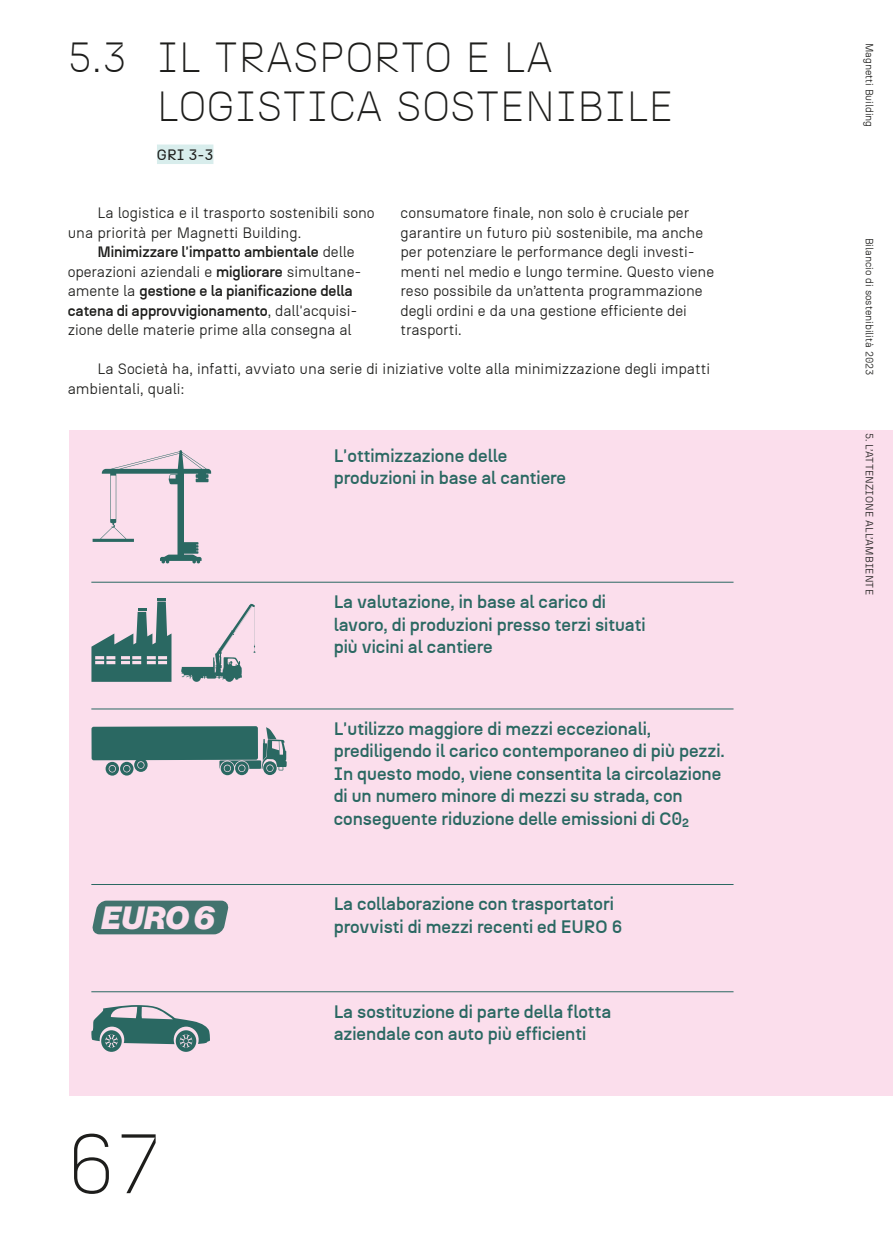
<style>
.page{position:relative;width:893px;height:1246px;background:#fff}
.page>*{position:absolute;margin:0;border:0;box-sizing:border-box;transform-origin:0 0}
.t1{font:200 84px "N27";color:#1d1d1b}
.h1-chapter{font:200 42px/48.8px "N27";color:#1d1d1b}
.barchart-L{font:31.5px "N Haas Grotesk DS Pro 96 Blk It";color:#fbdeec}
._12pt-allcaps{font:500 18px/22.5px "N27";color:#2a6862}
.body-10-indent-2c{font:300 15px/19.5px "N27";letter-spacing:-.005em;color:#1d1d1b}
.body-10-indent-2c-2{font:500 15px/19.5px "N27";letter-spacing:-.005em;color:#1d1d1b}
.body-10-indent{font:300 15px/19.5px "N27";color:#1d1d1b}
.gri-sez5{font:15px "N27";color:#1d1d1b}
.t2{font:300 10.5px "N27";color:#1d1d1b}
.s1{font-weight:300}
</style>
<div class="page">
<div style="left:69px;top:430px;width:824px;height:666px;background:#fbdeec"></div>
<div style="left:157px;top:145px;width:56px;height:19px;background:#d8edec"></div>
<hr style="left:91px;top:582px;width:642px;height:1px;background:#2a6862">
<hr style="left:91px;top:709px;width:642px;height:1px;background:#2a6862">
<hr style="left:91px;top:884px;width:642px;height:1px;background:#2a6862">
<hr style="left:91px;top:991px;width:642px;height:1px;background:#2a6862">
<svg style="left:91px;top:726px;width:196px;height:50px"></svg>
<svg style="left:91px;top:1005px;width:119px;height:47px"></svg>
<svg style="left:93px;top:450px;width:118px;height:113px"></svg>
<div style="left:92px;top:901px;width:137px;height:33px;background:#42736e"></div>
<svg style="left:91px;top:598px;width:80px;height:84px"></svg>
<svg style="left:181px;top:604px;width:74px;height:78px"></svg>
<p class="h1-chapter" style="left:157px;top:32px;width:518px;text-indent:-89px">5.3 IL TRASPORTO E LA<br>LOGISTICA SOSTENIBILE</p>
<p class="gri-sez5" style="left:157px;top:145px;width:58px">GRI 3-3</p>
<p class="body-10-indent-2c" style="left:68px;top:203px;width:309px;text-indent:30px">La logistica e il trasporto sostenibili sono una priorità per Magnetti Building.</p>
<p class="body-10-indent-2c-2" style="left:68px;top:242px;width:295px;text-indent:30px">Minimizzare l'impatto ambientale <span class="s1">delle operazioni aziendali e</span> migliorare <span class="s1">simultane&shy;amente la</span> gestione e la pianificazione della catena di approvvigionamento<span class="s1">, dall'acquisi&shy;zione delle materie prime alla consegna al</span></p>
<p class="body-10-indent-2c" style="left:401px;top:203px;width:315px">consumatore finale, non solo è cruciale per garantire un futuro più sostenibile, ma anche per potenziare le performance degli investi&shy;menti nel medio e lungo termine. Questo viene reso possibile da un’attenta programmazione degli ordini e da una gestione efficiente dei trasporti.</p>
<p class="body-10-indent" style="left:68px;top:359px;width:644px;text-indent:30px">La Società ha, infatti, avviato una serie di iniziative volte alla minimizzazione degli impatti ambientali, quali:</p>
<p class="_12pt-allcaps" style="left:334px;top:444px;width:234px">L'ottimizzazione delle produzioni in base al cantiere</p>
<p class="_12pt-allcaps" style="left:334px;top:590px;width:313px">La valutazione, in base al carico di lavoro, di produzioni presso terzi situati più vicini al cantiere</p>
<p class="barchart-L" style="left:101px;top:899px;width:115px">EURO 6</p>
<h1 class="t1" style="left:66px;top:1112px;width:96px">67</h1>
<p class="_12pt-allcaps" style="left:334px;top:717px;width:393px">L'utilizzo maggiore di mezzi eccezionali, prediligendo il carico contemporaneo di più pezzi.<br>In questo modo, viene consentita la circolazione di un numero minore di mezzi su strada, con conseguente riduzione delle emissioni di C0<sub>2</sub></p>
<p class="_12pt-allcaps" style="left:334px;top:893px;width:290px">La collaborazione con trasportatori provvisti di mezzi recenti ed EURO 6</p>
<p class="_12pt-allcaps" style="left:334px;top:1000px;width:279px">La sostituzione di parte della flotta aziendale con auto più efficienti</p>
<p class="t2" style="left:876px;top:43px;width:86px;rotate:90deg">Magnetti Building</p>
<p class="t2" style="left:876px;top:238px;width:139px;rotate:90deg">Bilancio di sostenibilità 2023</p>
<p class="t2" style="left:876px;top:433px;width:164px;rotate:90deg">5. L’ATTENZIONE ALL’AMBIENTE</p>
</div>
